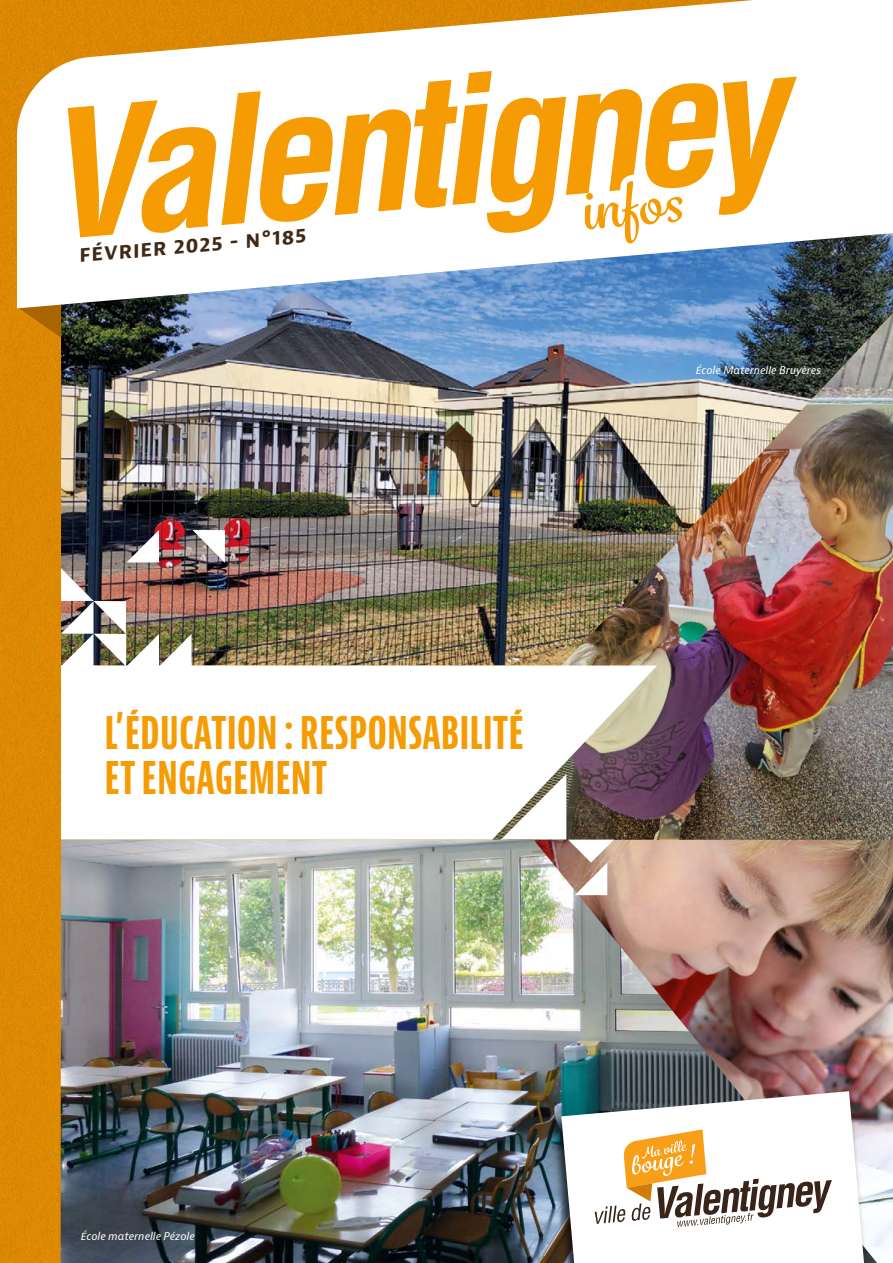
<style>
.page{position:relative;width:893px;height:1263px;background:#fff}
.page>*{position:absolute;margin:0;border:0;box-sizing:border-box;transform-origin:0 0}
.t1{font:700 extra-condensed 48px/45px "Bernina Sans";color:#f59c05}
.t2{font:700 19.5px "Bernina Sans";color:#422916}
.t3{font:italic 10.5px "Bernina Sans";color:#fff}
</style>
<div class="page">
<div style="left:0;top:0;width:61px;height:1263px;background:#dc8903"></div>
<img style="left:657px;top:665px;width:236px;height:175px">
<img style="left:61px;top:308px;width:832px;height:357px">
<svg style="left:17px;top:308px;width:44px;height:30px"></svg>
<svg style="left:17px;top:0;width:876px;height:308px"></svg>
<svg style="left:68px;top:71px;width:729px;height:173px"></svg>
<svg style="left:61px;top:665px;width:596px;height:175px"></svg>
<img style="left:61px;top:530px;width:164px;height:136px">
<img style="left:877px;top:840px;width:16px;height:408px">
<img style="left:61px;top:840px;width:816px;height:423px">
<div style="left:549px;top:1091px;width:327px;height:172px;background:#000;opacity:.75"></div>
<svg style="left:561px;top:1091px;width:303px;height:172px"></svg>
<svg style="left:595px;top:1129px;width:237px;height:98px"></svg>
<img style="left:501px;top:774px;width:113px;height:121px">
<h2 class="t2" style="left:78px;top:243px;width:229px;rotate:-5deg">FÉVRIER 2025 - N°185</h2>
<h1 class="t1" style="left:105px;top:710px;width:421px">L’ÉDUCATION : RESPONSABILITÉ<br>ET ENGAGEMENT</h1>
<p class="t3" style="left:696px;top:363px;width:127px">École Maternelle Bruyères</p>
<p class="t3" style="left:81px;top:1229px;width:115px">École maternelle Pézole</p>
</div>
